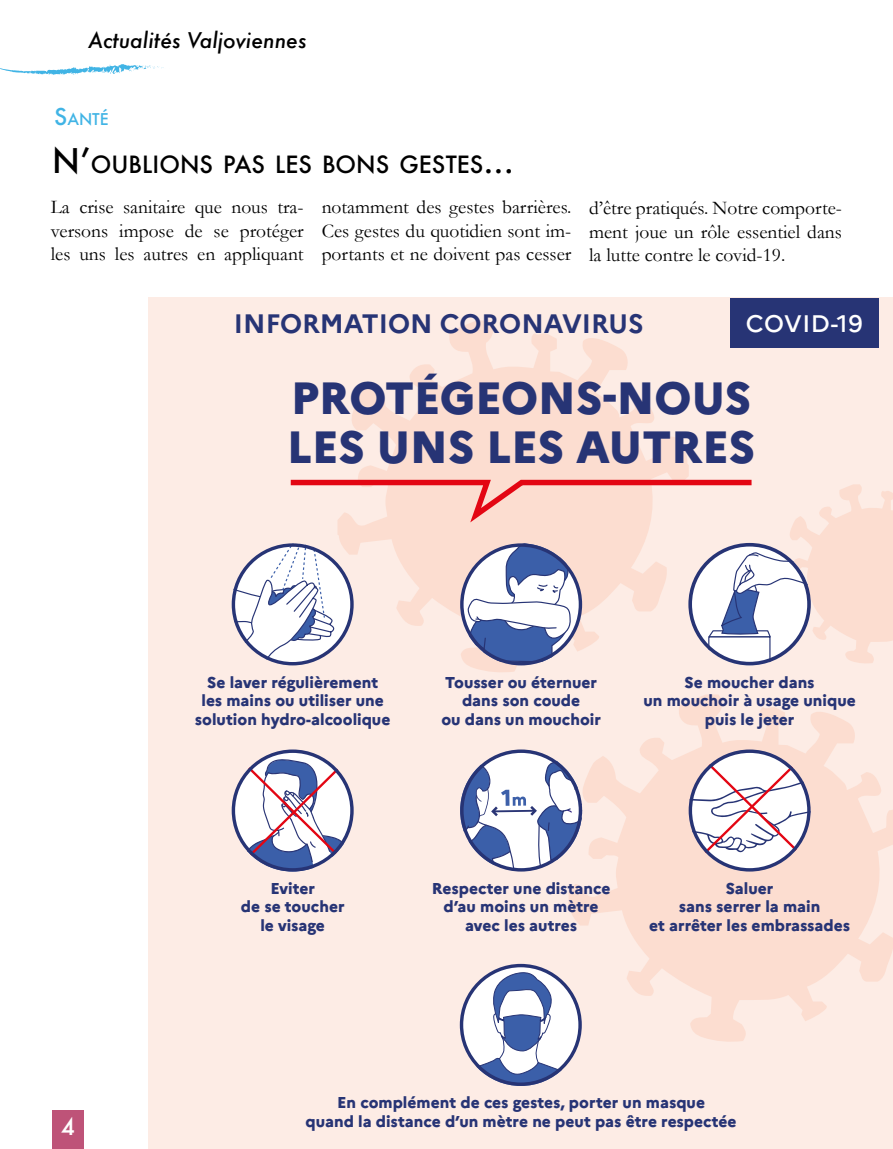
<style>
.page{position:relative;width:893px;height:1149px;background:#fff}
.page>*{position:absolute;margin:0;border:0;box-sizing:border-box;transform-origin:0 0}
.t1{font:800 45.15px/49.2px "Marianne";letter-spacing:-.005em;color:#273475}
.t2{font:700 26.7px "Marianne";color:#273475}
.t3{font:500 23.85px "Marianne";letter-spacing:.02em;color:#fff}
.t4{font:500 23.1px "Futura";color:#000}
.t5{font:500 22.5px "Futura";color:#fff}
.t6{font:italic 500 21px "Futura";color:#000}
.t7{font:19.5px/23.4px "Garamond";color:#000;text-align:justify}
.t8{font:800 15.75px/18.5px "Marianne";color:#273475;text-align:center}
.t9{font:500 15.75px "Futura";color:#41b4e5}
.s1{font-size:22.5px}
.s2{font-size:33px}
</style>
<div class="page">
<div style="left:148px;top:297px;width:745px;height:851px;background:#fdece5"></div>
<svg style="left:352px;top:320px;width:337px;height:352px;fill:#fcddd0"></svg>
<svg style="left:569px;top:694px;width:324px;height:348px;fill:#fcddd0"></svg>
<div style="left:730px;top:298px;width:148px;height:49px;background:#273475"></div>
<svg style="left:460px;top:970px;width:122px;height:115px"></svg>
<div style="left:460px;top:963px;width:122px;height:122px;border:3px solid #273475;border-radius:50%"></div>
<svg style="left:460px;top:751px;width:122px;height:120px"></svg>
<div style="left:460px;top:749px;width:122px;height:122px;border:3px solid #273475;border-radius:50%"></div>
<svg style="left:690px;top:751px;width:119px;height:118px"></svg>
<svg style="left:689px;top:757px;width:122px;height:98px;background:#e5d8de"></svg>
<div style="left:689px;top:749px;width:122px;height:122px;border:3px solid #273475;border-radius:50%"></div>
<svg style="left:232px;top:477px;width:661px;height:188px"></svg>
<div style="left:688px;top:542px;width:123px;height:123px;border:4px solid #273475;border-radius:50%"></div>
<svg style="left:233px;top:751px;width:119px;height:118px"></svg>
<svg style="left:243px;top:758px;width:111px;height:113px;background:#c7c2d4"></svg>
<div style="left:232px;top:749px;width:122px;height:122px;border:3px solid #273475;border-radius:50%"></div>
<svg style="left:0;top:64px;width:164px;height:11px"></svg>
<div style="left:53px;top:1110px;width:31px;height:38px;background:#be5378"></div>
<h3 class="t6" style="left:88px;top:26px;width:220px">Actualités Valjoviennes</h3>
<p class="t9" style="left:54px;top:108px;width:56px"><span class="s1">S</span>ANTÉ</p>
<h3 class="t4" style="left:52px;top:149px;width:463px"><span class="s2">N</span><span class="s2">’</span>OUBLIONS PAS LES BONS GESTES<span class="s2">...</span></h3>
<p class="t7" style="left:51px;top:195px;width:254px">La crise sanitaire que nous tra&shy;versons impose de se protéger les uns les autres en appliquant</p>
<p class="t7" style="left:322px;top:195px;width:251px">notamment des gestes barrières.<br>Ces gestes du quotidien sont im&shy;portants et ne doivent pas cesser</p>
<p class="t7" style="left:589px;top:196px;width:254px">d’être pratiqués. Notre comporte&shy;ment joue un rôle essentiel dans la lutte contre le covid-19.</p>
<h2 class="t2" style="left:234px;top:307px;width:411px">INFORMATION CORONAVIRUS</h2>
<h3 class="t3" style="left:746px;top:308px;width:118px">COVID-19</h3>
<h1 class="t1" style="left:287px;top:373px;width:470px">PROTÉGEONS-NOUS<br>LES UNS LES AUTRES</h1>
<h3 class="t5" style="left:61px;top:1110px;width:15px">4</h3>
<p class="t8" style="left:195px;top:672px;width:197px">Se laver régulièrement les mains ou utiliser une solution hydro-alcoolique</p>
<p class="t8" style="left:441px;top:672px;width:161px">Tousser ou éternuer dans son coude<br>ou dans un mouchoir</p>
<p class="t8" style="left:643px;top:672px;width:214px">Se moucher dans<br>un mouchoir à usage unique puis le jeter</p>
<p class="t8" style="left:241px;top:878px;width:105px">Eviter<br>de se toucher le visage</p>
<p class="t8" style="left:432px;top:878px;width:180px">Respecter une distance d’au moins un mètre avec les autres</p>
<p class="t8" style="left:649px;top:878px;width:202px">Saluer<br>sans serrer la main<br>et arrêter les embrassades</p>
<p class="t8" style="left:306px;top:1093px;width:432px">En complément de ces gestes, porter un masque<br>quand la distance d’un mètre ne peut pas être respectée</p>
</div>
